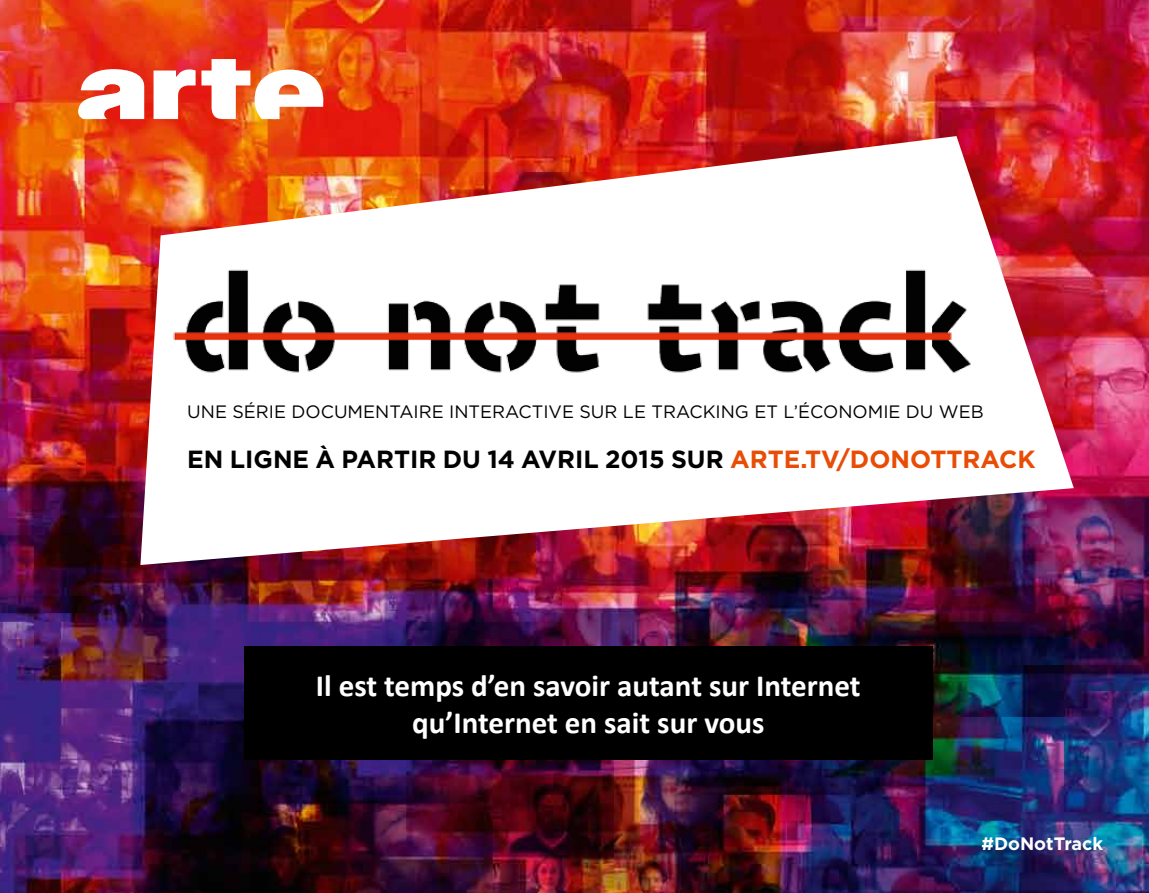
<style>
.page{position:relative;width:1149px;height:893px;background:#fff}
.page>*{position:absolute;margin:0;border:0;box-sizing:border-box;transform-origin:0 0}
.t1{font:700 31.05px/37.2px "Calibri";color:#fff;text-align:center}
.t2{font:700 24.75px "Gotham";color:#000}
.t3{font:700 18px "Gotham";color:#fff}
.t4{font:17.85px "Gotham";color:#000}
.s1{color:#e94c05}
</style>
<div class="page">
<img style="left:0;top:0;width:1148px;height:893px">
<img style="left:140px;top:136px;width:933px;height:429px">
<img style="left:169px;top:250px;width:815px;height:143px">
<div style="left:244px;top:646px;width:688px;height:113px;background:#000"></div>
<svg style="left:78px;top:59px;width:251px;height:60px"></svg>
<p class="t4" style="left:187px;top:401px;width:797px">UNE SÉRIE DOCU MENTAIRE INTERACTIVE SU R LE TRACKING ET L’ÉCONOMIE DU WEB</p>
<h2 class="t2" style="left:187px;top:443px;width:849px">EN LIGNE À PARTIR DU 14 AVRIL 2015 SUR <span class="s1">ARTE.TV/DONOTTRACK</span></h2>
<h1 class="t1" style="left:316px;top:667px;width:546px">Il est temps d’en savoir autant sur Internet qu’Internet en sait sur vous</h1>
<p class="t3" style="left:981px;top:832px;width:123px">#DONOTTRACK</p>
</div>
